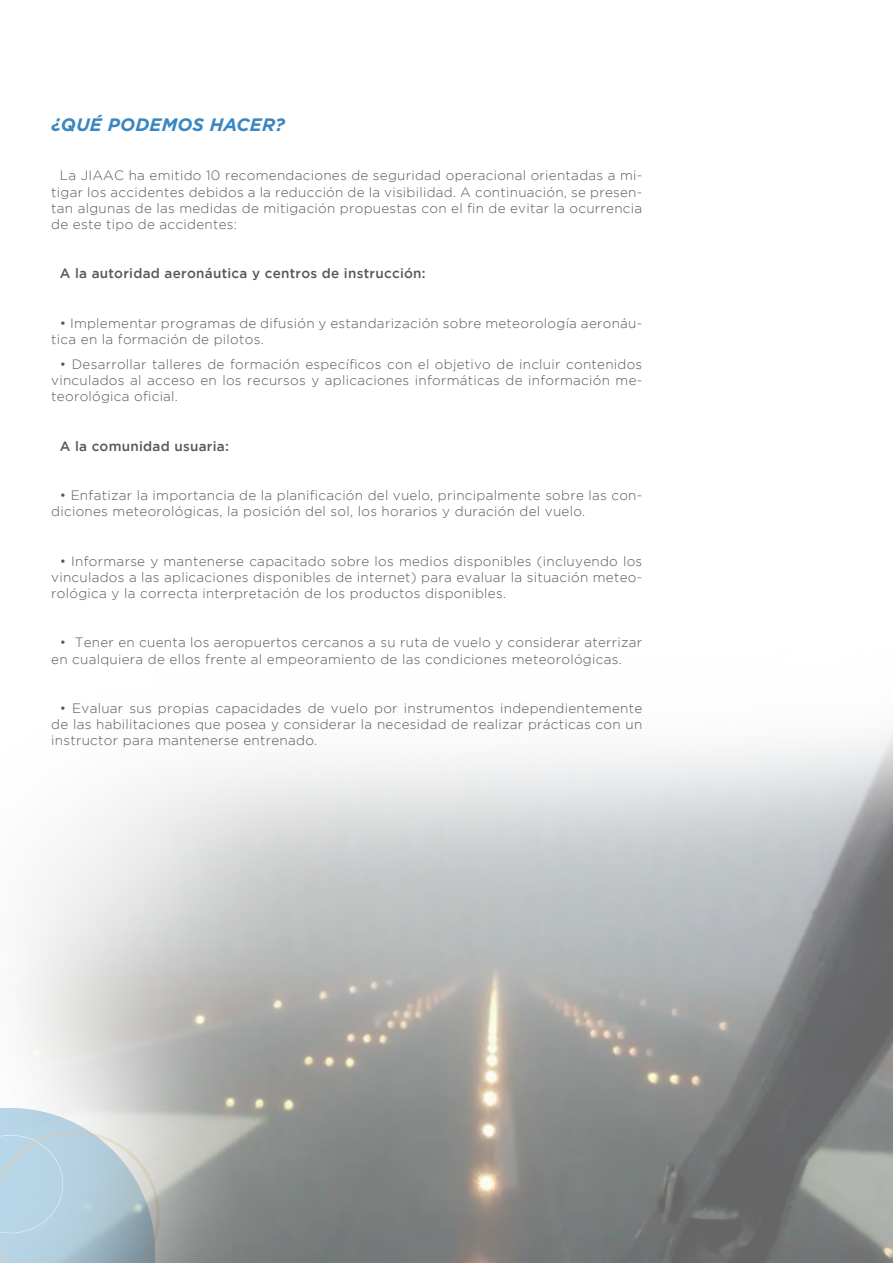
<style>
.page{position:relative;width:893px;height:1263px;background:#fff}
.page>*{position:absolute;margin:0;border:0;box-sizing:border-box;transform-origin:0 0}
.t1{font:italic 700 18px "Gotham";letter-spacing:.01em;color:#3987c1}
.t2{font:300 13.5px/16.2px "Gotham";letter-spacing:.02em;color:#57585a;text-align:justify}
.t3{font:500 13.5px "Gotham";letter-spacing:.02em;color:#57585a}
</style>
<div class="page">
<img style="left:0;top:732px;width:893px;height:531px">
<h1 class="t1" style="left:51px;top:113px;width:235px">¿QUÉ PODEMOS HACER?</h1>
<p class="t2" style="left:51px;top:167px;width:593px;text-indent:9px">La JIAAC ha emitido 10 recomendaciones de seguridad operacional orientadas a mi&shy;tigar los accidentes debidos a la reducción de la visibilidad. A continuación, se presen&shy;tan algunas de las medidas de mitigación propuestas con el fin de evitar la ocurrencia de este tipo de accidentes:</p>
<p class="t3" style="left:60px;top:266px;width:367px">A la autoridad aeronáutica y centros de instrucción:</p>
<p class="t2" style="left:51px;top:315px;width:593px;text-indent:9px">• Implementar programas de difusión y estandarización sobre meteorología aeronáu&shy;tica en la formación de pilotos.</p>
<p class="t2" style="left:51px;top:356px;width:593px;text-indent:9px">• Desarrollar talleres de formación específicos con el objetivo de incluir contenidos vinculados al acceso en los recursos y aplicaciones informáticas de información me&shy;teorológica oficial.</p>
<p class="t3" style="left:60px;top:438px;width:171px">A la comunidad usuaria:</p>
<p class="t2" style="left:51px;top:487px;width:593px;text-indent:9px">• Enfatizar la importancia de la planificación del vuelo, principalmente sobre las con&shy;diciones meteorológicas, la posición del sol, los horarios y duración del vuelo.</p>
<p class="t2" style="left:51px;top:552px;width:593px;text-indent:9px">• Informarse y mantenerse capacitado sobre los medios disponibles (incluyendo los vinculados a las aplicaciones disponibles de internet) para evaluar la situación meteo&shy;rológica y la correcta interpretación de los productos disponibles.</p>
<p class="t2" style="left:51px;top:634px;width:593px;text-indent:9px">• Tener en cuenta los aeropuertos cercanos a su ruta de vuelo y considerar aterrizar en cualquiera de ellos frente al empeoramiento de las condiciones meteorológicas.</p>
<p class="t2" style="left:51px;top:700px;width:593px;text-indent:9px">• Evaluar sus propias capacidades de vuelo por instrumentos independientemente de las habilitaciones que posea y considerar la necesidad de realizar prácticas con un instructor para mantenerse entrenado.</p>
</div>
